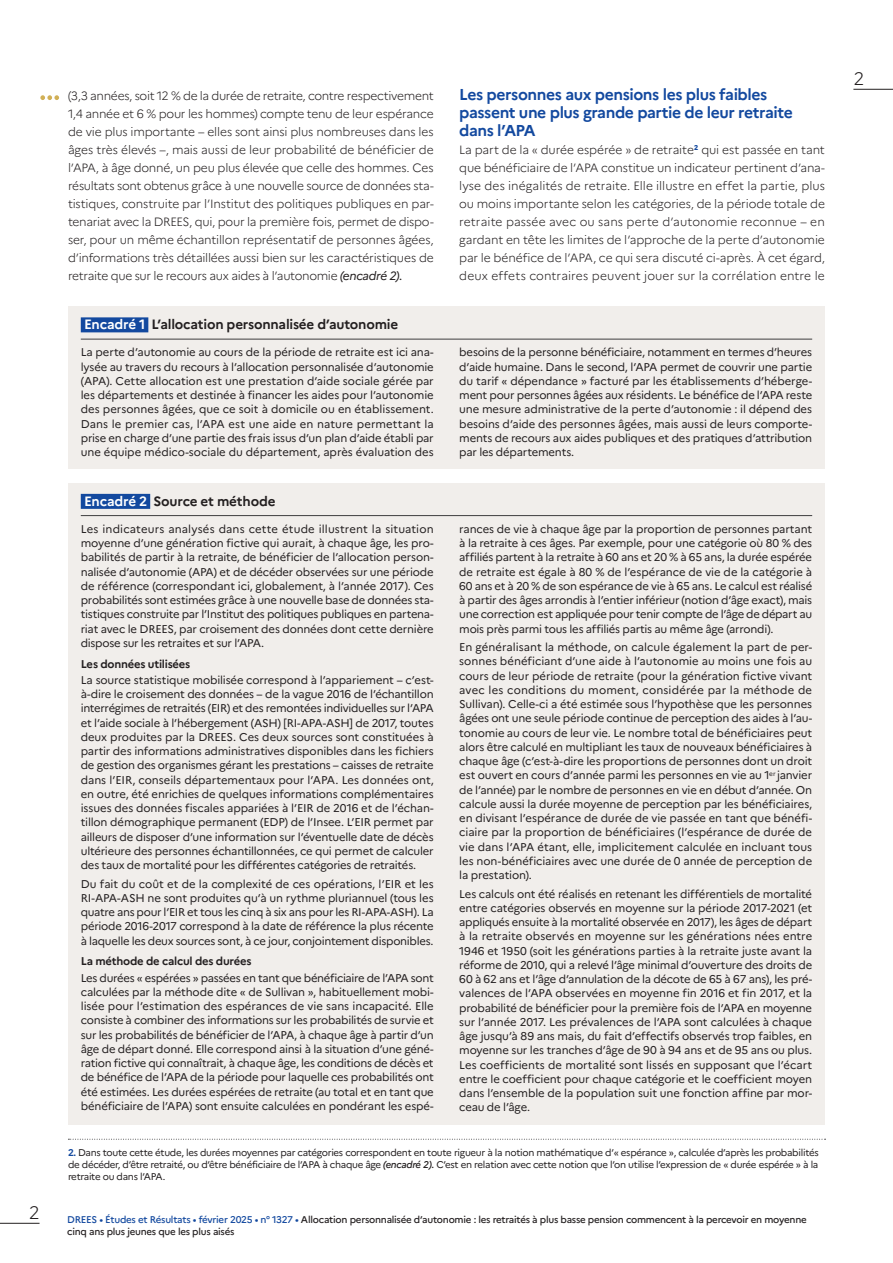
<style>
.page{position:relative;width:893px;height:1263px;background:#fff}
.page>*{position:absolute;margin:0;border:0;box-sizing:border-box;transform-origin:0 0}
.t1{font:300 18px "Marianne";color:#231f20}
.INTER{font:700 15.75px/18px "Marianne";letter-spacing:-.03em;color:#13499f}
.ENCADRE_TITRE{font:700 13.5px "Marianne";letter-spacing:-.015em;color:#231f20}
.TXT_LETTRINE{font:300 12px/18px "Marianne";letter-spacing:-.03em;color:#231f20;text-align:justify}
.TXT{font:300 12px/18px "Marianne";letter-spacing:.005em;color:#231f20;text-align:justify}
.ENCADRE_TXT{font:11.25px/14.2px "Marianne";letter-spacing:-.015em;color:#231f20;text-align:justify}
.ENCADRE_INTER{font:700 11.25px "Marianne";letter-spacing:-.02em;color:#231f20}
.CCNote_bas_de_page{font:9.75px/12px "Marianne";letter-spacing:-.03em;color:#231f20;text-align:justify}
.t2{font:500 9.75px/11.7px "Marianne";letter-spacing:-.025em;color:#231f20}
.s1{font-weight:400;font-style:italic}
.s2{color:#fff}
.s3{font-weight:700;color:#13499f}
.s4{font-weight:500;font-style:italic}
.s5{color:#13499f}
</style>
<div class="page">
<hr style="left:853px;top:89px;width:40px;height:1px;background:#231f20">
<hr style="left:0;top:1223px;width:40px;height:1px;background:#231f20">
<svg style="left:68px;top:1139px;width:758px;height:1px"></svg>
<svg style="left:40px;top:95px;width:19px;height:5px"></svg>
<div style="left:68px;top:306px;width:757px;height:163px;background:#f1eeeb"></div>
<hr style="left:81px;top:339px;width:731px;height:1px;background:#3e3e3f">
<div style="left:81px;top:317px;width:67px;height:15px;background:#13499f"></div>
<div style="left:68px;top:483px;width:757px;height:641px;background:#f1eeeb"></div>
<hr style="left:81px;top:515px;width:731px;height:1px;background:#3e3e3f">
<div style="left:81px;top:494px;width:69px;height:15px;background:#13499f"></div>
<h1 class="t1" style="left:29px;top:1198px;width:12px">2</h1>
<p class="TXT_LETTRINE" style="left:68px;top:86px;width:367px">(3,3 années, soit 12 % de la durée de retraite, contre respectivement 1,4 année et 6 % pour les hommes) compte tenu de leur espérance de vie plus importante – elles sont ainsi plus nombreuses dans les âges très élevés –, mais aussi de leur probabilité de bénéficier de l’APA, à âge donné, un peu plus élevée que celle des hommes. Ces résultats sont obtenus grâce à une nouvelle source de données sta&shy;tistiques, construite par l’Institut des politiques publiques en par&shy;tenariat avec la DREES, qui, pour la première fois, permet de dispo&shy;ser, pour un même échantillon représentatif de personnes âgées, d’informations très détaillées aussi bien sur les caractéristiques de retraite que sur le recours aux aides à l’autonomie <span class="s1">(encadré 2).</span></p>
<p class="INTER" style="left:459px;top:84px;width:335px">Les personnes aux pensions les plus faibles passent une plus grande partie de leur retraite dans l’APA</p>
<p class="TXT" style="left:459px;top:140px;width:367px">La part de la « durée espérée » de retraite<sup>2</sup> qui est passée en tant que bénéficiaire de l’APA constitue un indicateur pertinent d’ana&shy;lyse des inégalités de retraite. Elle illustre en effet la partie, plus ou moins importante selon les catégories, de la période totale de retraite passée avec ou sans perte d’autonomie reconnue – en gardant en tête les limites de l’approche de la perte d’autonomie par le bénéfice de l’APA, ce qui sera discuté ci-après. À cet égard, deux effets contraires peuvent jouer sur la corrélation entre le</p>
<p class="ENCADRE_TITRE" style="left:84px;top:314px;width:316px"><span class="s2">Encadré 1</span> L’allocation personnalisée d’autonomie</p>
<p class="ENCADRE_TXT" style="left:81px;top:344px;width:354px">La perte d’autonomie au cours de la période de retraite est ici ana&shy;lysée au travers du recours à l’allocation personnalisée d’autonomie (APA). Cette allocation est une prestation d’aide sociale gérée par les départements et destinée à financer les aides pour l’autonomie des personnes âgées, que ce soit à domicile ou en établissement.<br>Dans le premier cas, l’APA est une aide en nature permettant la prise en charge d’une partie des frais issus d’un plan d’aide établi par une équipe médico-sociale du département, après évaluation des</p>
<p class="ENCADRE_TXT" style="left:459px;top:344px;width:354px">besoins de la personne bénéficiaire, notamment en termes d’heures d’aide humaine. Dans le second, l’APA permet de couvrir une partie du tarif « dépendance » facturé par les établissements d’héberge&shy;ment pour personnes âgées aux résidents. Le bénéfice de l’APA reste une mesure administrative de la perte d’autonomie : il dépend des besoins d’aide des personnes âgées, mais aussi de leurs comporte&shy;ments de recours aux aides publiques et des pratiques d’attribution par les départements.</p>
<p class="ENCADRE_TITRE" style="left:84px;top:491px;width:193px"><span class="s2">Encadré 2</span> Source et méthode</p>
<p class="ENCADRE_TXT" style="left:81px;top:521px;width:354px">Les indicateurs analysés dans cette étude illustrent la situation moyenne d’une génération fictive qui aurait, à chaque âge, les pro&shy;babilités de partir à la retraite, de bénéficier de l’allocation person&shy;nalisée d’autonomie (APA) et de décéder observées sur une période de référence (correspondant ici, globalement, à l’année 2017). Ces probabilités sont estimées grâce à une nouvelle base de données sta&shy;tistiques construite par l’Institut des politiques publiques en partena&shy;riat avec le DREES, par croisement des données dont cette dernière dispose sur les retraites et sur l’APA.</p>
<p class="ENCADRE_INTER" style="left:81px;top:655px;width:111px">Les données utilisées</p>
<p class="ENCADRE_TXT" style="left:81px;top:672px;width:354px">La source statistique mobilisée correspond à l’appariement – c’est&shy;à-dire le croisement des données – de la vague 2016 de l’échantillon interrégimes de retraités (EIR) et des remontées individuelles sur l’APA et l’aide sociale à l’hébergement (ASH) [RI-APA-ASH] de 2017, toutes deux produites par la DREES. Ces deux sources sont constituées à partir des informations administratives disponibles dans les fichiers de gestion des organismes gérant les prestations – caisses de retraite dans l’EIR, conseils départementaux pour l’APA. Les données ont, en outre, été enrichies de quelques informations complémentaires issues des données fiscales appariées à l’EIR de 2016 et de l’échan&shy;tillon démographique permanent (EDP) de l’Insee. L’EIR permet par ailleurs de disposer d’une information sur l’éventuelle date de décès ultérieure des personnes échantillonnées, ce qui permet de calculer des taux de mortalité pour les différentes catégories de retraités.</p>
<p class="ENCADRE_TXT" style="left:81px;top:876px;width:355px">Du fait du coût et de la complexité de ces opérations, l’EIR et les RI-APA-ASH ne sont produites qu’à un rythme pluriannuel (tous les quatre ans pour l’EIR et tous les cinq à six ans pour les RI-APA-ASH). La période 2016-2017 correspond à la date de référence la plus récente à laquelle les deux sources sont, à ce jour, conjointement disponibles.</p>
<p class="ENCADRE_INTER" style="left:81px;top:952px;width:172px">La méthode de calcul des durées</p>
<p class="ENCADRE_TXT" style="left:81px;top:970px;width:355px">Les durées « espérées » passées en tant que bénéficiaire de l’APA sont calculées par la méthode dite « de Sullivan », habituellement mobi&shy;lisée pour l’estimation des espérances de vie sans incapacité. Elle consiste à combiner des informations sur les probabilités de survie et sur les probabilités de bénéficier de l’APA, à chaque âge à partir d’un âge de départ donné. Elle correspond ainsi à la situation d’une géné&shy;ration fictive qui connaîtrait, à chaque âge, les conditions de décès et de bénéfice de l’APA de la période pour laquelle ces probabilités ont été estimées. Les durées espérées de retraite (au total et en tant que bénéficiaire de l’APA) sont ensuite calculées en pondérant les espé-</p>
<p class="ENCADRE_TXT" style="left:459px;top:521px;width:354px">rances de vie à chaque âge par la proportion de personnes partant à la retraite à ces âges. Par exemple, pour une catégorie où 80 % des affiliés partent à la retraite à 60 ans et 20 % à 65 ans, la durée espérée de retraite est égale à 80 % de l’espérance de vie de la catégorie à 60 ans et à 20 % de son espérance de vie à 65 ans. Le calcul est réalisé à partir des âges arrondis à l’entier inférieur (notion d’âge exact), mais une correction est appliquée pour tenir compte de l’âge de départ au mois près parmi tous les affiliés partis au même âge (arrondi).</p>
<p class="ENCADRE_TXT" style="left:459px;top:639px;width:354px">En généralisant la méthode, on calcule également la part de per&shy;sonnes bénéficiant d’une aide à l’autonomie au moins une fois au cours de leur période de retraite (pour la génération fictive vivant avec les conditions du moment, considérée par la méthode de Sullivan). Celle-ci a été estimée sous l’hypothèse que les personnes âgées ont une seule période continue de perception des aides à l’au&shy;tonomie au cours de leur vie. Le nombre total de bénéficiaires peut alors être calculé en multipliant les taux de nouveaux bénéficiaires à chaque âge (c’est-à-dire les proportions de personnes dont un droit est ouvert en cours d’année parmi les personnes en vie au 1<sup>er</sup> janvier de l’année) par le nombre de personnes en vie en début d’année. On calcule aussi la durée moyenne de perception par les bénéficiaires, en divisant l’espérance de durée de vie passée en tant que bénéfi&shy;ciaire par la proportion de bénéficiaires (l’espérance de durée de vie dans l’APA étant, elle, implicitement calculée en incluant tous les non-bénéficiaires avec une durée de 0 année de perception de la prestation).</p>
<p class="ENCADRE_TXT" style="left:459px;top:886px;width:354px">Les calculs ont été réalisés en retenant les différentiels de mortalité entre catégories observés en moyenne sur la période 2017-2021 (et appliqués ensuite à la mortalité observée en 2017), les âges de départ à la retraite observés en moyenne sur les générations nées entre 1946 et 1950 (soit les générations parties à la retraite juste avant la réforme de 2010, qui a relevé l’âge minimal d’ouverture des droits de 60 à 62 ans et l’âge d’annulation de la décote de 65 à 67 ans), les pré&shy;valences de l’APA observées en moyenne fin 2016 et fin 2017, et la probabilité de bénéficier pour la première fois de l’APA en moyenne sur l’année 2017. Les prévalences de l’APA sont calculées à chaque âge jusqu’à 89 ans mais, du fait d’effectifs observés trop faibles, en moyenne sur les tranches d’âge de 90 à 94 ans et de 95 ans ou plus.<br>Les coefficients de mortalité sont lissés en supposant que l’écart entre le coefficient pour chaque catégorie et le coefficient moyen dans l’ensemble de la population suit une fonction affine par mor&shy;ceau de l’âge.</p>
<p class="CCNote_bas_de_page" style="left:68px;top:1146px;width:752px"><span class="s3">2.</span> Dans toute cette étude, les durées moyennes par catégories correspondent en toute rigueur à la notion mathématique d’« espérance », calculée d’après les probabilités de décéder, d’être retraité, ou d’être bénéficiaire de l’APA à chaque âge <span class="s4">(encadré 2).</span> C’est en relation avec cette notion que l’on utilise l’expression de « durée espérée » à la retraite ou dans l’APA.</p>
<p class="t2" style="left:67px;top:1213px;width:741px"><span class="s5">DREES • Études et Résultats • février 2025 • n° 1327 •</span> Allocation personnalisée d’autonomie : les retraités à plus basse pension commencent à la percevoir en moyenne cinq ans plus jeunes que les plus aisés</p>
<h1 class="t1" style="left:853px;top:64px;width:12px">2</h1>
</div>
